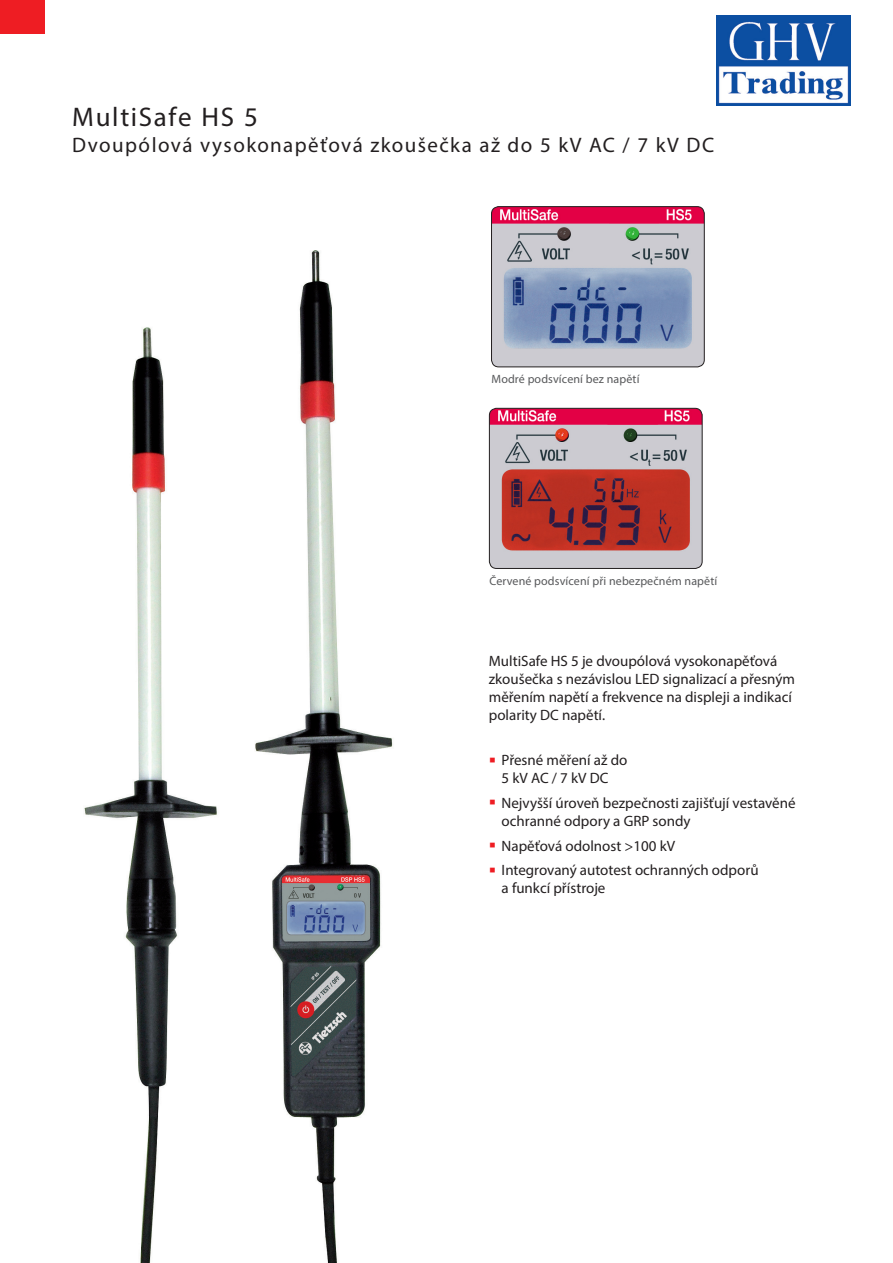
<style>
.page{position:relative;width:893px;height:1263px;background:#fff}
.page>*{position:absolute;margin:0;border:0;box-sizing:border-box;transform-origin:0 0}
.t1{font:27px "Myriad Pro";letter-spacing:.065em;color:#231f20}
.t2{font:21px "Myriad Pro";letter-spacing:.07em;color:#231f20}
.links__Pluspunkte{font:15px/18px "Myriad Pro";color:#231f20}
.links__Introtext{font:15px/18px "Myriad Pro";color:#231f20}
.Standardabsatz{font:12px "Myriad Pro";letter-spacing:.01em;color:#57585a}
.s1{font-family:"Arial";font-size:21px;color:#ee1d23}
</style>
<div class="page">
<img style="left:489px;top:408px;width:213px;height:160px">
<div style="left:489px;top:408px;width:213px;height:161px;border:1px solid #231f20;border-radius:7px"></div>
<img style="left:491px;top:207px;width:213px;height:160px">
<div style="left:491px;top:206px;width:214px;height:161px;border:1px solid #231f20;border-radius:7px"></div>
<img style="left:255px;top:250px;width:138px;height:1013px">
<img style="left:84px;top:327px;width:133px;height:936px">
<div style="left:175px;top:1234px;width:81px;height:29px;background:#fff"></div>
<img style="left:606px;top:208px;width:57px;height:15px">
<img style="left:604px;top:409px;width:57px;height:15px">
<img style="left:716px;top:15px;width:134px;height:90px">
<div style="left:0;top:0;width:45px;height:34px;background:#ee1d23"></div>
<p class="t1" style="left:72px;top:100px;width:187px">MultiSafe HS 5</p>
<p class="t2" style="left:72px;top:132px;width:643px">Dvoupólová vysokonapěťová zkoušečka až do 5 kV AC / 7 kV DC</p>
<p class="Standardabsatz" style="left:491px;top:371px;width:149px">Modré podsvícení bez napětí</p>
<p class="Standardabsatz" style="left:489px;top:574px;width:229px">Červené podsvícení při nebezpečném napětí</p>
<p class="links__Introtext" style="left:489px;top:652px;width:308px">MultiSafe HS 5 je dvoupólová vysokonapěťová zkoušečka s nezávislou LED signalizací a přesným měřením napětí a frekvence na displeji a indikací polarity DC napětí.</p>
<p class="links__Pluspunkte" style="left:489px;top:751px;width:140px;text-align:center"><span class="s1">▪</span> Přesné měření až do<br>5 kV AC / 7 kV DC</p>
<p class="links__Pluspunkte" style="left:502px;top:793px;width:296px;text-indent:-13px"><span class="s1">▪</span> Nejvyšší úroveň bezpečnosti zajišťují vestavěné ochranné odpory a GRP sondy</p>
<p class="links__Pluspunkte" style="left:489px;top:836px;width:188px"><span class="s1">▪</span> Napěťová odolnost &gt;100 kV</p>
<p class="links__Pluspunkte" style="left:502px;top:861px;width:258px;text-indent:-13px"><span class="s1">▪</span> Integrovaný autotest ochranných odporů a funkcí přístroje</p>
</div>
